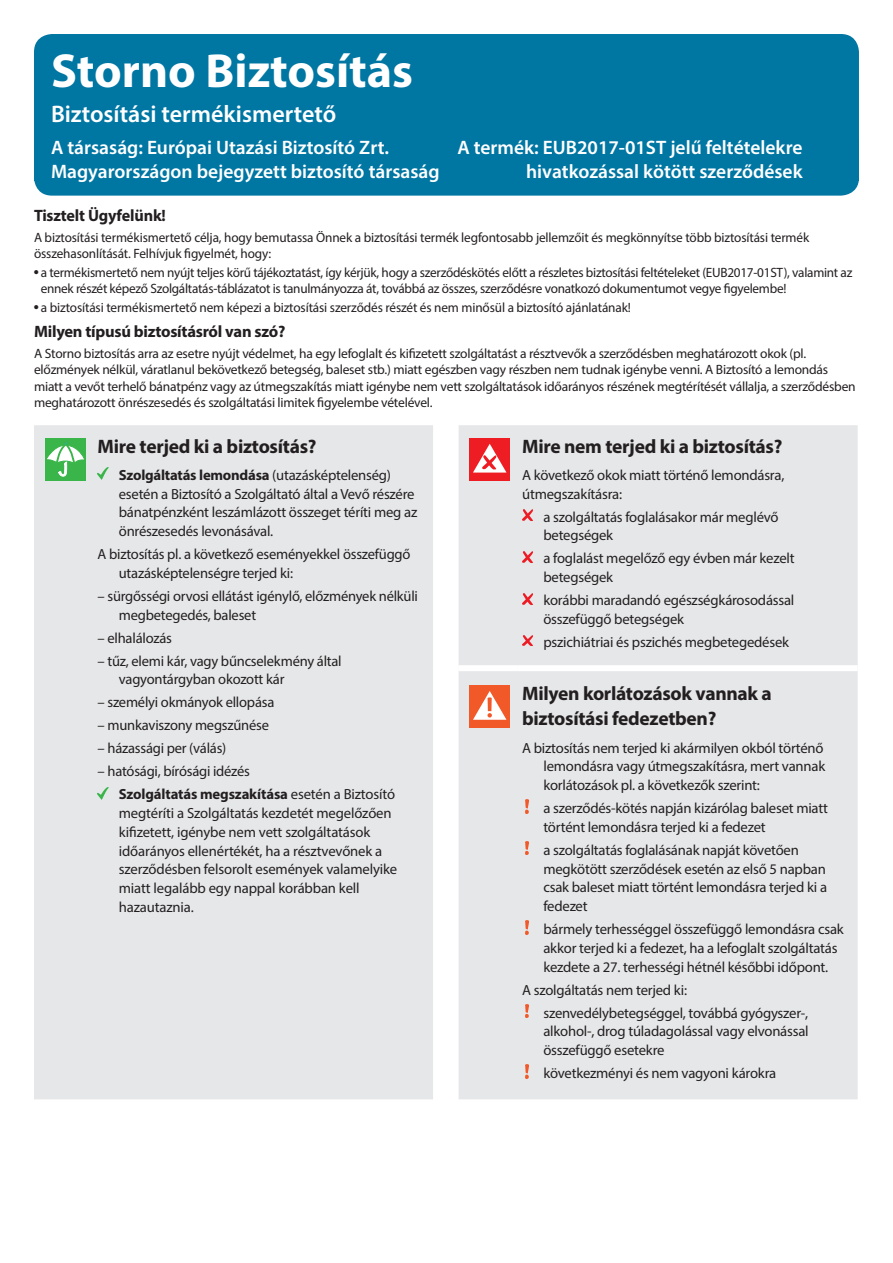
<style>
.page{position:relative;width:893px;height:1263px;background:#fff}
.page>*{position:absolute;margin:0;border:0;box-sizing:border-box;transform-origin:0 0}
.Form_title{font:700 48px "Myriad Pro";color:#fff}
.Form_sub_title{font:600 24px "Myriad Pro";color:#fff}
.Company_Product_head{font:600 19.5px "Myriad Pro";color:#fff}
.Cover_subhead{font:700 19.5px/25.5px "Myriad Pro";letter-spacing:-.015em;color:#231f20}
.Cover_subhead-2{font:700 16.5px "Myriad Pro";letter-spacing:-.015em;color:#231f20}
.Form_intro{font:700 16.5px "Myriad Pro";letter-spacing:-.01em;color:#231f20}
.Covered_bullets{font:14.7px/18.8px "Myriad Pro";letter-spacing:-.015em;color:#231f20}
.Form_intro-2{font:13.5px/16.5px "Myriad Pro";letter-spacing:-.015em;color:#231f20}
.Cover_subhead-3{font:13.5px/16.5px "Myriad Pro";letter-spacing:-.015em;color:#231f20}
.s1{font-family:"Univers Cond H"}
.s2{font-weight:700}
</style>
<div class="page">
<div style="left:34px;top:34px;width:825px;height:162px;background:#0076a3;border-radius:18px"></div>
<div style="left:34px;top:425px;width:824px;height:674px;background:#e6e7e9"></div>
<div style="left:459px;top:665px;width:59px;height:6px;background:#fff"></div>
<div style="left:518px;top:665px;width:340px;height:6px;background:#fff"></div>
<div style="left:433px;top:665px;width:26px;height:6px;background:#fff"></div>
<div style="left:45px;top:438px;width:41px;height:43px;background:#3ab54a"></div>
<svg style="left:47px;top:441px;width:37px;height:35px"></svg>
<svg style="left:98px;top:468px;width:10px;height:12px"></svg>
<svg style="left:98px;top:787px;width:10px;height:12px"></svg>
<div style="left:469px;top:438px;width:41px;height:43px;background:#ee1d23"></div>
<svg style="left:473px;top:444px;width:33px;height:29px"></svg>
<svg style="left:522px;top:510px;width:11px;height:11px"></svg>
<svg style="left:522px;top:551px;width:11px;height:11px"></svg>
<svg style="left:522px;top:593px;width:11px;height:11px"></svg>
<svg style="left:522px;top:635px;width:11px;height:11px"></svg>
<div style="left:469px;top:685px;width:41px;height:43px;background:#f15929"></div>
<svg style="left:473px;top:691px;width:33px;height:29px"></svg>
<svg style="left:525px;top:800px;width:4px;height:13px"></svg>
<img style="left:525px;top:841px;width:4px;height:14px">
<svg style="left:525px;top:921px;width:4px;height:13px"></svg>
<svg style="left:525px;top:1004px;width:4px;height:13px"></svg>
<svg style="left:525px;top:1065px;width:4px;height:13px"></svg>
<p class="Form_title" style="left:51px;top:40px;width:364px">Storno Biztosítás</p>
<p class="Form_sub_title" style="left:51px;top:99px;width:287px">Biztosítási termékismertető</p>
<p class="Company_Product_head" style="left:51px;top:135px;width:340px">A társaság: Európai Utazási Biztosító Zrt.</p>
<p class="Company_Product_head" style="left:457px;top:135px;width:347px">A termék: EUB2017-01ST jelű feltételekre</p>
<p class="Company_Product_head" style="left:51px;top:159px;width:390px">Magyarországon bejegyzett biztosító társaság</p>
<p class="Company_Product_head" style="left:526px;top:159px;width:278px">hivatkozással kötött szerződések</p>
<p class="Form_intro" style="left:34px;top:204px;width:133px">Tisztelt Ügyfelünk!</p>
<p class="Form_intro-2" style="left:34px;top:228px;width:777px">A biztosítási termékismertető célja, hogy bemutassa Önnek a biztosítási termék legfontosabb jellemzőit és megkönnyítse több biztosítási termék összehasonlítását. Felhívjuk figyelmét, hogy:</p>
<p class="Form_intro-2" style="left:41px;top:264px;width:813px;text-indent:-7px"><span class="s1">•</span> a termékismertető nem nyújt teljes körű tájékoztatást, így kérjük, hogy a szerződéskötés előtt a részletes biztosítási feltételeket (EUB2017-01ST), valamint az ennek részét képező Szolgáltatás-táblázatot is tanulmányozza át, továbbá az összes, szerződésre vonatkozó dokumentumot vegye figyelembe!</p>
<p class="Form_intro-2" style="left:34px;top:299px;width:598px"><span class="s1">•</span> a biztosítási termékismertető nem képezi a biztosítási szerződés részét és nem minősül a biztosító ajánlatának!</p>
<p class="Cover_subhead-2" style="left:34px;top:320px;width:253px">Milyen típusú biztosításról van szó?</p>
<p class="Cover_subhead-3" style="left:34px;top:344px;width:823px">A Storno biztosítás arra az esetre nyújt védelmet, ha egy lefoglalt és kifizetett szolgáltatást a résztvevők a szerződésben meghatározott okok (pl. előzmények nélkül, váratlanul bekövetkező betegség, baleset stb.) miatt egészben vagy részben nem tudnak igénybe venni. A Biztosító a lemondás miatt a vevőt terhelő bánatpénz vagy az útmegszakítás miatt igénybe nem vett szolgáltatások időarányos részének megtérítését vállalja, a szerződésben meghatározott önrészesedés és szolgáltatási limitek figyelembe vételével.</p>
<p class="Cover_subhead" style="left:98px;top:433px;width:220px">Mire terjed ki a biztosítás?</p>
<p class="Covered_bullets" style="left:119px;top:465px;width:300px"><span class="s2">Szolgáltatás lemondása</span> (utazásképtelenség) esetén a Biztosító a Szolgáltató által a Vevő részére bánatpénzként leszámlázott összeget téríti meg az önrészesedés levonásával.</p>
<p class="Covered_bullets" style="left:119px;top:545px;width:293px;text-indent:-21px">A biztosítás pl. a következő eseményekkel összefüggő utazásképtelenségre terjed ki:</p>
<p class="Covered_bullets" style="left:119px;top:586px;width:301px;text-indent:-21px">– sürgősségi orvosi ellátást igénylő, előzmények nélküli megbetegedés, baleset</p>
<p class="Covered_bullets" style="left:98px;top:628px;width:76px">– elhalálozás</p>
<p class="Covered_bullets" style="left:119px;top:651px;width:224px;text-indent:-21px">– tűz, elemi kár, vagy bűncselekmény által vagyontárgyban okozott kár</p>
<p class="Covered_bullets" style="left:98px;top:693px;width:178px">– személyi okmányok ellopása</p>
<p class="Covered_bullets" style="left:98px;top:716px;width:173px">– munkaviszony megszűnése</p>
<p class="Covered_bullets" style="left:98px;top:739px;width:130px">– házassági per (válás)</p>
<p class="Covered_bullets" style="left:98px;top:762px;width:154px">– hatósági, bírósági idézés</p>
<p class="Covered_bullets" style="left:119px;top:785px;width:280px"><span class="s2">Szolgáltatás megszakítása</span> esetén a Biztosító megtéríti a Szolgáltatás kezdetét megelőzően kifizetett, igénybe nem vett szolgáltatások időarányos ellenértékét, ha a résztvevőnek a szerződésben felsorolt események valamelyike miatt legalább egy nappal korábban kell hazautaznia.</p>
<p class="Cover_subhead" style="left:522px;top:433px;width:262px">Mire nem terjed ki a biztosítás?</p>
<p class="Covered_bullets" style="left:522px;top:465px;width:264px">A következő okok miatt történő lemondásra, útmegszakításra:</p>
<p class="Covered_bullets" style="left:543px;top:507px;width:237px">a szolgáltatás foglalásakor már meglévő betegségek</p>
<p class="Covered_bullets" style="left:543px;top:549px;width:253px">a foglalást megelőző egy évben már kezelt betegségek</p>
<p class="Covered_bullets" style="left:543px;top:591px;width:252px">korábbi maradandó egészségkárosodással összefüggő betegségek</p>
<p class="Covered_bullets" style="left:543px;top:632px;width:247px">pszichiátriai és pszichés megbetegedések</p>
<p class="Cover_subhead" style="left:522px;top:680px;width:251px">Milyen korlátozások vannak a biztosítási fedezetben?</p>
<p class="Covered_bullets" style="left:543px;top:738px;width:283px;text-align:justify;text-indent:-21px">A biztosítás nem terjed ki akármilyen okból történő lemondásra vagy útmegszakításra, mert vannak korlátozások pl. a következők szerint:</p>
<p class="Covered_bullets" style="left:543px;top:798px;width:286px">a szerződés-kötés napján kizárólag baleset miatt történt lemondásra terjed ki a fedezet</p>
<p class="Covered_bullets" style="left:543px;top:840px;width:285px">a szolgáltatás foglalásának napját követően megkötött szerződések esetén az első 5 napban csak baleset miatt történt lemondásra terjed ki a fedezet</p>
<p class="Covered_bullets" style="left:543px;top:919px;width:302px">bármely terhességgel összefüggő lemondásra csak akkor terjed ki a fedezet, ha a lefoglalt szolgáltatás kezdete a 27. terhességi hétnél későbbi időpont.</p>
<p class="Covered_bullets" style="left:522px;top:980px;width:166px">A szolgáltatás nem terjed ki:</p>
<p class="Covered_bullets" style="left:543px;top:1003px;width:267px;text-align:justify">szenvedélybetegséggel, továbbá gyógyszer-, alkohol-, drog túladagolással vagy elvonással összefüggő esetekre</p>
<p class="Covered_bullets" style="left:543px;top:1063px;width:234px">következményi és nem vagyoni károkra</p>
</div>
